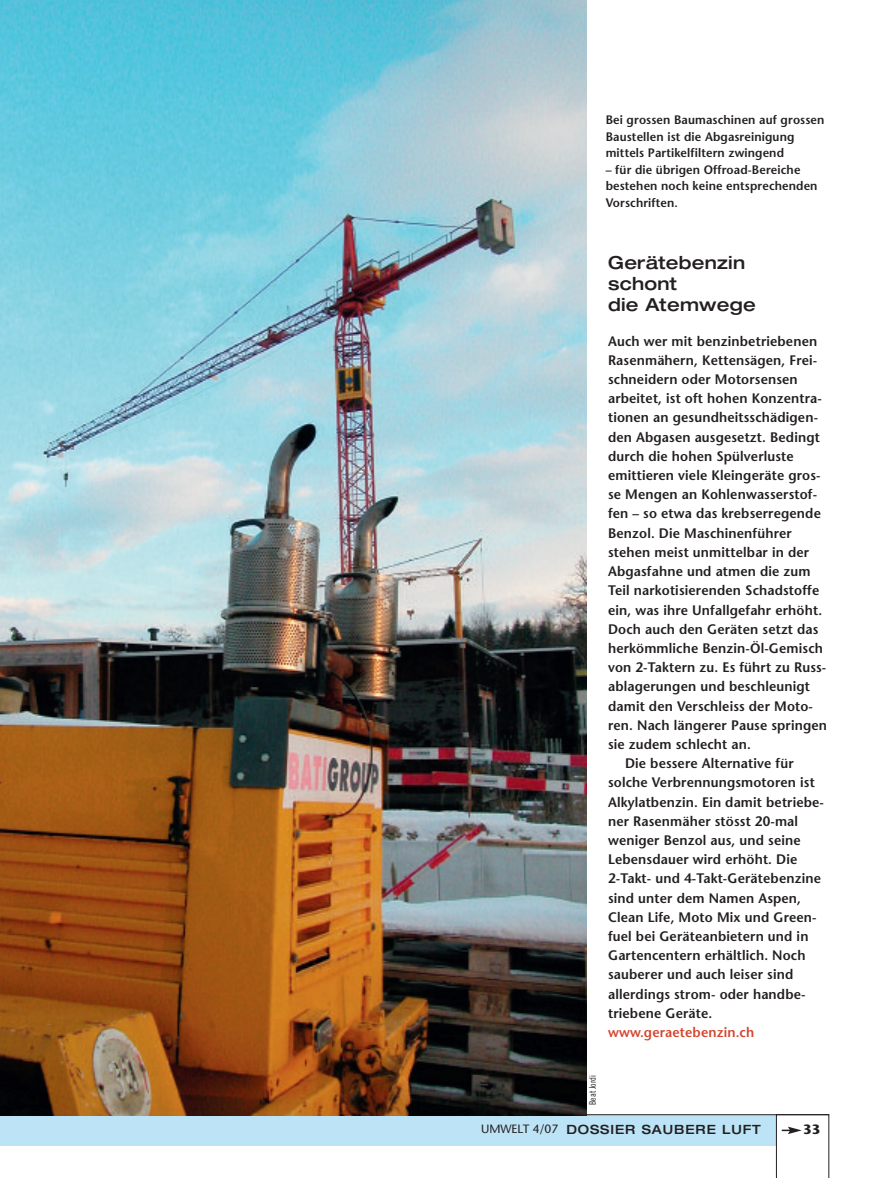
<style>
.page{position:relative;width:893px;height:1178px;background:#fff}
.page>*{position:absolute;margin:0;border:0;box-sizing:border-box;transform-origin:0 0}
.t1{font:500 expanded 18px/21px "Helvetica Neue";letter-spacing:.015em;color:#231f20}
.t2{font:600 13.8px "Stone Sans";letter-spacing:.01em;color:#231f20;scale:.96 1}
.t3{font:600 13.8px "Stone Sans";letter-spacing:.01em;color:#d4462f;scale:.96 1}
.t4{font:700 13.5px "Stone Sans";color:#231f20}
.t5{font:500 expanded 12.75px "Helvetica Neue";letter-spacing:.075em;color:#231f20}
.t6{font:600 12.3px/16.5px "Stone Sans";letter-spacing:.01em;color:#231f20;scale:.96 1}
.t7{font:9px "Trade Gothic Cond Eighteen";letter-spacing:.005em;color:#231f20;scale:.96 1}
.s1{font-family:"Stone Sans";font-weight:400;font-stretch:normal;font-size:12px}
</style>
<div class="page">
<div style="left:0;top:1115px;width:776px;height:31px;background:#bce3f6"></div>
<svg style="left:776px;top:1115px;width:53px;height:63px"></svg>
<hr style="left:0;top:1114px;width:829px;height:1px;background:#231f20">
<img style="left:0;top:0;width:586px;height:1115px">
<p class="t6" style="left:606px;top:113px;width:229px">Bei grossen Baumaschinen auf grossen<br>Baustellen ist die Abgasreinigung mittels Partikelfiltern zwingend</p>
<p class="t6" style="left:606px;top:163px;width:222px">– für die übrigen Offroad-Bereiche bestehen noch keine entsprechenden<br>Vorschriften.</p>
<h1 class="t1" style="left:608px;top:254px;width:149px">Gerätebenzin schont<br>die Atemwege</h1>
<p class="t2" style="left:608px;top:335px;width:219px">Auch wer mit benzinbetriebenen</p>
<p class="t2" style="left:608px;top:355px;width:219px">Rasenmähern, Kettensägen, Frei-</p>
<p class="t2" style="left:608px;top:374px;width:199px">schneidern oder Motorsensen</p>
<p class="t2" style="left:608px;top:393px;width:224px">arbeitet, ist oft hohen Konzentra-</p>
<p class="t2" style="left:608px;top:412px;width:220px">tionen an gesundheitsschädigen-</p>
<p class="t2" style="left:608px;top:431px;width:222px">den Abgasen ausgesetzt. Bedingt</p>
<p class="t2" style="left:608px;top:451px;width:195px">durch die hohen Spülverluste</p>
<p class="t2" style="left:608px;top:470px;width:223px">emittieren viele Kleingeräte gros-</p>
<p class="t2" style="left:608px;top:489px;width:219px">se Mengen an Kohlenwasserstof-</p>
<p class="t2" style="left:608px;top:508px;width:223px">fen – so etwa das krebserregende</p>
<p class="t2" style="left:608px;top:527px;width:193px">Benzol. Die Maschinenführer</p>
<p class="t2" style="left:608px;top:547px;width:211px">stehen meist unmittelbar in der</p>
<p class="t2" style="left:608px;top:566px;width:213px">Abgasfahne und atmen die zum</p>
<p class="t2" style="left:608px;top:585px;width:221px">Teil narkotisierenden Schadstoffe</p>
<p class="t2" style="left:608px;top:604px;width:224px">ein, was ihre Unfallgefahr erhöht.</p>
<p class="t2" style="left:608px;top:623px;width:221px">Doch auch den Geräten setzt das</p>
<p class="t2" style="left:608px;top:643px;width:225px">herkömmliche Benzin-Öl-Gemisch</p>
<p class="t2" style="left:608px;top:662px;width:229px">von 2-Taktern zu. Es führt zu Russ-</p>
<p class="t2" style="left:608px;top:681px;width:212px">ablagerungen und beschleunigt</p>
<p class="t2" style="left:608px;top:700px;width:215px">damit den Verschleiss der Moto-</p>
<p class="t2" style="left:608px;top:719px;width:230px">ren. Nach längerer Pause springen</p>
<p class="t2" style="left:608px;top:739px;width:150px">sie zudem schlecht an.</p>
<p class="t2" style="left:625px;top:758px;width:177px">Die bessere Alternative für</p>
<p class="t2" style="left:608px;top:777px;width:217px">solche Verbrennungsmotoren ist</p>
<p class="t2" style="left:608px;top:796px;width:226px">Alkylatbenzin. Ein damit betriebe-</p>
<p class="t2" style="left:608px;top:815px;width:199px">ner Rasenmäher stösst 20-mal</p>
<p class="t2" style="left:608px;top:835px;width:202px">weniger Benzol aus, und seine</p>
<p class="t2" style="left:608px;top:854px;width:199px">Lebensdauer wird erhöht. Die</p>
<p class="t2" style="left:608px;top:873px;width:223px">2-Takt- und 4-Takt-Gerätebenzine</p>
<p class="t2" style="left:608px;top:892px;width:203px">sind unter dem Namen Aspen,</p>
<p class="t2" style="left:608px;top:911px;width:219px">Clean Life, Moto Mix und Green-</p>
<p class="t2" style="left:608px;top:931px;width:210px">fuel bei Geräteanbietern und in</p>
<p class="t2" style="left:608px;top:950px;width:207px">Gartencentern erhältlich. Noch</p>
<p class="t2" style="left:608px;top:969px;width:194px">sauberer und auch leiser sind</p>
<p class="t2" style="left:608px;top:988px;width:207px">allerdings strom- oder handbe-</p>
<p class="t2" style="left:608px;top:1007px;width:110px">triebene Geräte.</p>
<p class="t3" style="left:608px;top:1027px;width:154px">www.geraetebenzin.ch</p>
<p class="t7" style="left:589px;top:1105px;width:33px;rotate:-90deg">Beat Jordi</p>
<p class="t5" style="left:481px;top:1124px;width:281px"><span class="s1">UMWELT 4/07</span> DOSSIER SAUBERE LUFT</p>
<p class="t4" style="left:803px;top:1124px;width:19px">33</p>
</div>
